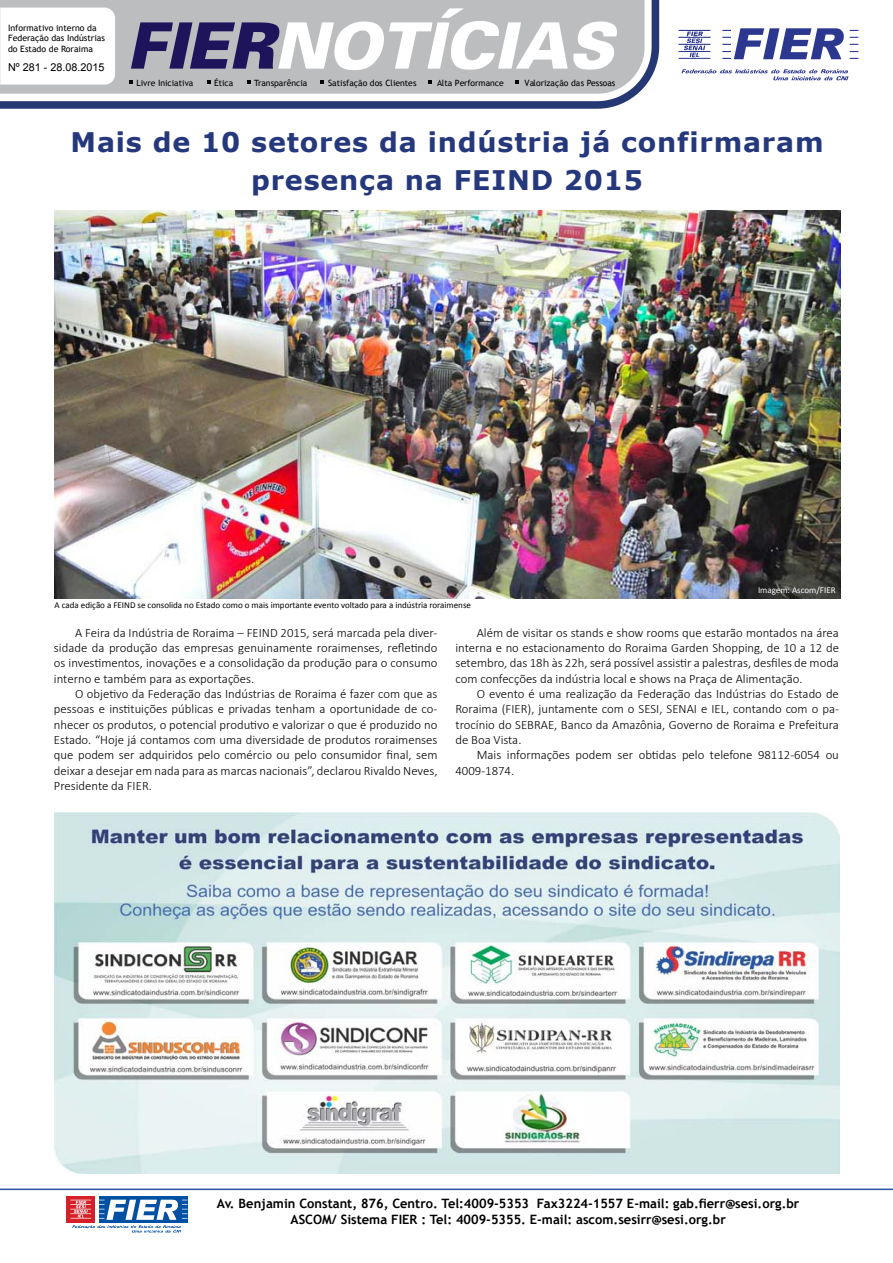
<style>
.page{position:relative;width:893px;height:1263px;background:#fff}
.page>*{position:absolute;margin:0;border:0;box-sizing:border-box;transform-origin:0 0}
.t1{font:700 27px/37.5px "Verdana";letter-spacing:.03em;color:#26387c;text-align:center}
.t2{font:700 12.9px/15.5px "Trebuchet MS";color:#000;text-align:center}
.t3{font:300 12.75px/15.3px "Calibri";color:#000;text-align:justify}
.t4{font:10.8px "Arial";color:#000}
.t5{font:9px "Calibri";color:#000}
.t6{font:9px "Calibri";color:#fff}
.t7{font:8.7px/10.5px "Trebuchet MS";color:#000}
.t8{font:8.55px "Trebuchet MS";color:#010002}
</style>
<div class="page">
<img style="left:55px;top:210px;width:785px;height:388px">
<svg style="left:0;top:0;width:659px;height:109px;fill:#bbbdbf"></svg>
<svg style="left:678px;top:28px;width:180px;height:52px"></svg>
<hr style="left:0;top:1188px;width:893px;height:2px;background:#2654a5">
<div style="left:99px;top:1196px;width:89px;height:26px;background:linear-gradient(to right,#0050a3,#0050a3)"></div>
<div style="left:67px;top:1196px;width:28px;height:26px;background:linear-gradient(to right,#d52027,#d52027)"></div>
<svg style="left:70px;top:1200px;width:118px;height:32px"></svg>
<img style="left:55px;top:812px;width:785px;height:362px">
<p class="t7" style="left:8px;top:23px;width:98px">Informativo interno da<br>Federação das Indústrias do Estado de Roraima</p>
<p class="t4" style="left:8px;top:60px;width:98px">Nº 281 - 28.08.2015</p>
<p class="t8" style="left:136px;top:78px;width:59px">Livre Iniciativa</p>
<p class="t8" style="left:214px;top:78px;width:21px">Ética</p>
<p class="t8" style="left:254px;top:78px;width:55px">Transparência</p>
<p class="t8" style="left:328px;top:78px;width:90px">Satisfação dos Clientes</p>
<p class="t8" style="left:437px;top:78px;width:68px">Alta Performance</p>
<p class="t8" style="left:525px;top:78px;width:92px">Valorização das Pessoas</p>
<h1 class="t1" style="left:71px;top:123px;width:754px">Mais de 10 setores da indústria já confirmaram presença na FEIND 2015</h1>
<p class="t5" style="left:55px;top:600px;width:418px">A cada edição a FEIND se consolida no Estado como o mais importante evento voltado para a indústria roraimense</p>
<p class="t6" style="left:758px;top:585px;width:79px">Imagem: Ascom/FIER</p>
<p class="t3" style="left:54px;top:625px;width:385px;text-indent:21px">A Feira da Indústria de Roraima – FEIND 2015, será marcada pela diver&shy;sidade da produção das empresas genuinamente roraimenses, refletindo os investimentos, inovações e a consolidação da produção para o consumo interno e também para as exportações.</p>
<p class="t3" style="left:54px;top:686px;width:385px;text-indent:21px">O objetivo da Federação das Indústrias de Roraima é fazer com que as pessoas e instituições públicas e privadas tenham a oportunidade de co&shy;nhecer os produtos, o potencial produtivo e valorizar o que é produzido no Estado. “Hoje já contamos com uma diversidade de produtos roraimenses que podem ser adquiridos pelo comércio ou pelo consumidor final, sem deixar a desejar em nada para as marcas nacionais”, declarou Rivaldo Neves, Presidente da FIER.</p>
<p class="t3" style="left:455px;top:625px;width:385px;text-indent:21px">Além de visitar os stands e show rooms que estarão montados na área interna e no estacionamento do Roraima Garden Shopping, de 10 a 12 de setembro, das 18h às 22h, será possível assistir a palestras, desfiles de moda com confecções da indústria local e shows na Praça de Alimentação.</p>
<p class="t3" style="left:455px;top:686px;width:385px;text-indent:21px">O evento é uma realização da Federação das Indústrias do Estado de Roraima (FIER), juntamente com o SESI, SENAI e IEL, contando com o pa&shy;trocínio do SEBRAE, Banco da Amazônia, Governo de Roraima e Prefeitura de Boa Vista.</p>
<p class="t3" style="left:455px;top:747px;width:385px;text-indent:21px">Mais informações podem ser obtidas pelo telefone 98112-6054 ou<br>4009-1874.</p>
<p class="t2" style="left:217px;top:1196px;width:584px">Av. Benjamin Constant, 876, Centro. Tel:4009-5353 Fax3224-1557 E-mail: gab.fierr@sesi.org.br<br>ASCOM/ Sistema FIER : Tel: 4009-5355. E-mail: ascom.sesirr@sesi.org.br</p>
</div>
